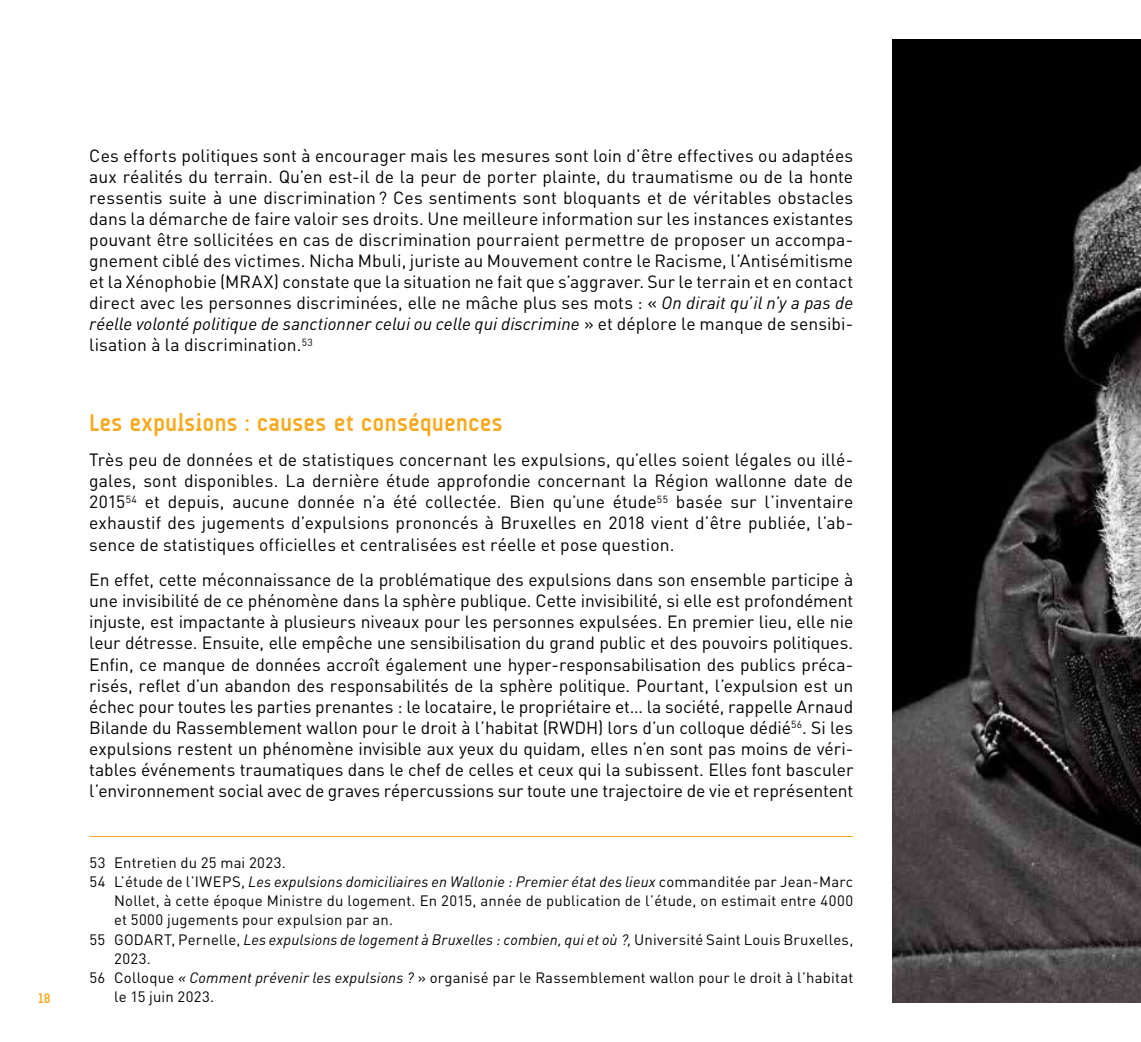
<style>
.page{position:relative;width:1141px;height:1042px;background:#fff}
.page>*{position:absolute;margin:0;border:0;box-sizing:border-box;transform-origin:0 0}
.t1{font:700 24.5px "A Udimat";letter-spacing:.01em;color:#f7a91d}
.t2{font:17.5px/21px "DIN Pro";letter-spacing:.005em;color:#000;text-align:justify}
.t3{font:14.88px "DIN Pro";letter-spacing:.015em;color:#000}
.t4{font:italic 14.88px "DIN Pro";letter-spacing:.01em;color:#000}
.t5{font:700 14px "A Udimat";color:#f7a91d}
.s1{font-style:italic}
.s2{font-style:normal}
</style>
<div class="page">
<hr style="left:90px;top:836px;width:763px;height:1px;background:#f7a91d">
<img style="left:893px;top:40px;width:248px;height:962px">
<p class="t5" style="left:38px;top:990px;width:14px">18</p>
<p class="t2" style="left:89px;top:144px;width:765px">Ces efforts politiques sont à encourager mais les mesures sont loin d’être effectives ou adaptées aux réalités du terrain. Qu’en est-il de la peur de porter plainte, du traumatisme ou de la honte ressentis suite à une discrimination? Ces sentiments sont bloquants et de véritables obstacles dans la démarche de faire valoir ses droits. Une meilleure information sur les instances existantes pouvant être sollicitées en cas de discrimination pourraient permettre de proposer un accompa&shy;gnement ciblé des victimes. Nicha Mbuli, juriste au Mouvement contre le Racisme, l’Antisémitisme et la Xénophobie (MRAX) constate que la situation ne fait que s’aggraver. Sur le terrain et en contact direct avec les personnes discriminées, elle ne mâche plus ses mots : « <span class="s1">On dirait qu’il n’y a pas de réelle volonté politique de sanctionner celui ou celle qui discrimine</span> » et déplore le manque de sensibi&shy;lisation à la discrimination.<sup>53</sup></p>
<h1 class="t1" style="left:89px;top:408px;width:415px">Les expulsions : causes et conséquences</h1>
<p class="t2" style="left:89px;top:448px;width:765px">Très peu de données et de statistiques concernant les expulsions, qu’elles soient légales ou illé&shy;gales, sont disponibles. La dernière étude approfondie concernant la Région wallonne date de 2015<sup>54</sup> et depuis, aucune donnée n’a été collectée. Bien qu’une étude<sup>55</sup> basée sur l’inventaire exhaustif des jugements d’expulsions prononcés à Bruxelles en 2018 vient d’être publiée, l’ab&shy;sence de statistiques officielles et centralisées est réelle et pose question.</p>
<p class="t2" style="left:89px;top:568px;width:766px">En effet, cette méconnaissance de la problématique des expulsions dans son ensemble participe à une invisibilité de ce phénomène dans la sphère publique. Cette invisibilité, si elle est profondément injuste, est impactante à plusieurs niveaux pour les personnes expulsées. En premier lieu, elle nie leur détresse. Ensuite, elle empêche une sensibilisation du grand public et des pouvoirs politiques.<br>Enfin, ce manque de données accroît également une hyper-responsabilisation des publics préca&shy;risés, reflet d’un abandon des responsabilités de la sphère politique. Pourtant, l’expulsion est un échec pour toutes les parties prenantes : le locataire, le propriétaire et… la société, rappelle Arnaud Bilande du Rassemblement wallon pour le droit à l’habitat (RWDH) lors d’un colloque dédié<sup>56</sup>. Si les expulsions restent un phénomène invisible aux yeux du quidam, elles n’en sont pas moins de véri&shy;tables événements traumatiques dans le chef de celles et ceux qui la subissent. Elles font basculer l’environnement social avec de graves répercussions sur toute une trajectoire de vie et représentent</p>
<p class="t3" style="left:89px;top:850px;width:198px">53 Entretien du 25 mai 2023.</p>
<p class="t4" style="left:89px;top:870px;width:765px"><span class="s2">54 L’étude de l’IWEPS,</span> Les expulsions domiciliaires en Wallonie : Premier état des lieux <span class="s2">commanditée par Jean-Marc</span></p>
<p class="t3" style="left:114px;top:889px;width:741px">Nollet, à cette époque Ministre du logement. En 2015, année de publication de l’étude, on estimait entre 4000</p>
<p class="t3" style="left:114px;top:908px;width:281px">et 5000 jugements pour expulsion par an.</p>
<p class="t4" style="left:89px;top:927px;width:765px"><span class="s2">55 GODART, Pernelle,</span> Les expulsions de logement à Bruxelles : combien, qui et où ?, <span class="s2">Université Saint Louis Bruxelles,</span></p>
<p class="t3" style="left:114px;top:946px;width:38px">2023.</p>
<p class="t3" style="left:89px;top:966px;width:765px">56 Colloque <span class="s1">« Comment prévenir les expulsions ?</span> » organisé par le Rassemblement wallon pour le droit à l’habitat</p>
<p class="t3" style="left:114px;top:985px;width:102px">le 15 juin 2023.</p>
</div>
